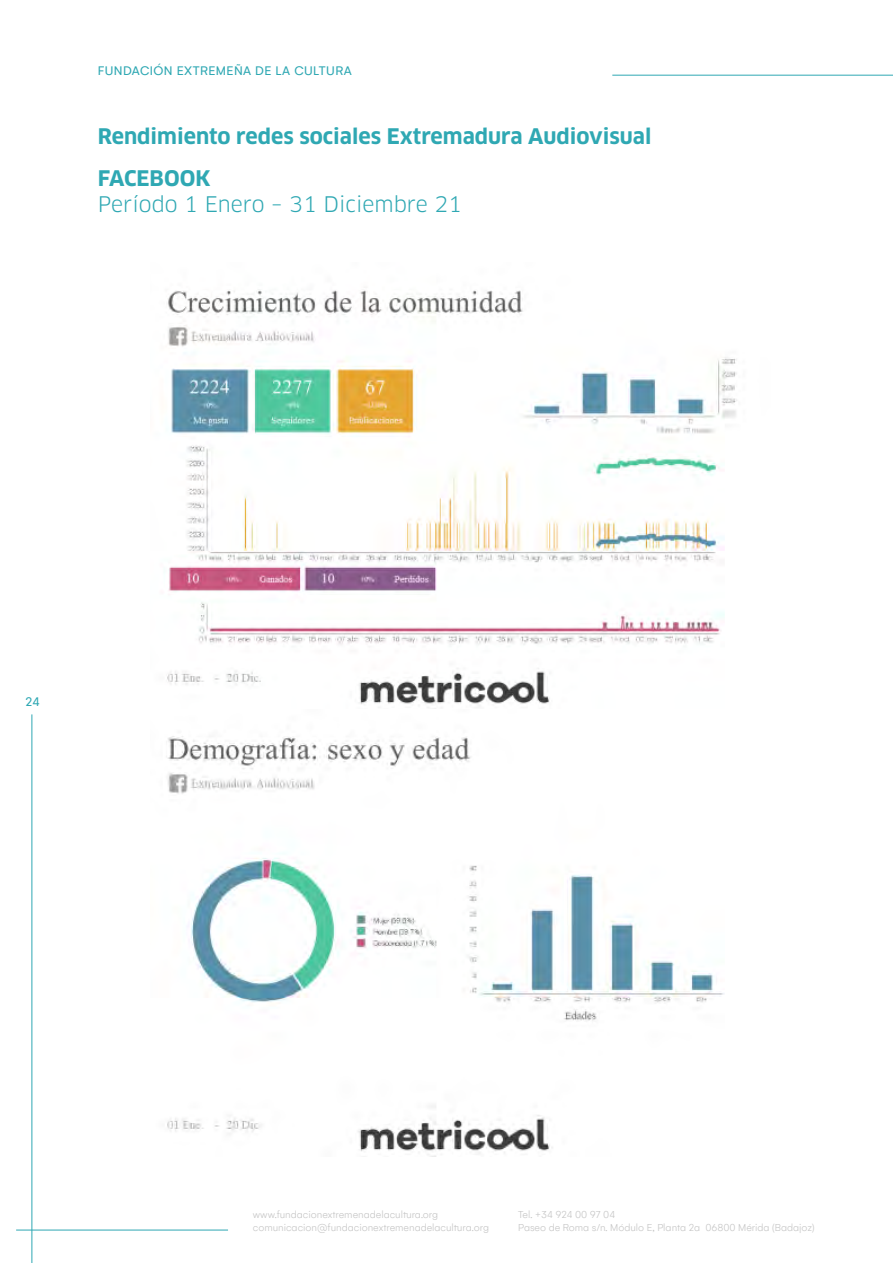
<style>
.page{position:relative;width:893px;height:1263px;background:#fff}
.page>*{position:absolute;margin:0;border:0;box-sizing:border-box;transform-origin:0 0}
.t1{font:700 21px/42.2px "Clan OT";color:#2fa8b3}
.t2{font:21px "Clan OT";color:#2fa8b3}
.t3{font:13.5px "Gelion";letter-spacing:.03em;color:#2fa8b3}
.t4{font:300 10.95px/13px "Gelion";color:#c4c4c4}
</style>
<div class="page">
<hr style="left:32px;top:714px;width:1px;height:549px;background:#2fa8b3">
<hr style="left:612px;top:75px;width:281px;height:1px;background:#2fa8b3">
<hr style="left:16px;top:1230px;width:212px;height:1px;background:#2fa8b3">
<img style="left:166px;top:289px;width:571px;height:867px">
<p class="t3" style="left:98px;top:63px;width:255px">FUNDACIÓN EXTREMEÑA DE LA CULTURA</p>
<h1 class="t1" style="left:98px;top:116px;width:555px">Rendimiento redes sociales Extremadura Audiovisual<br>FACEBOOK</h1>
<h1 class="t2" style="left:98px;top:191px;width:366px">Período 1 Enero – 31 Diciembre 21</h1>
<p class="t3" style="left:25px;top:693px;width:16px">24</p>
<p class="t4" style="left:253px;top:1208px;width:238px">www.fundacionextremenadelacultura.org comunicacion@fundacionextremenadelacultura.org</p>
<p class="t4" style="left:518px;top:1208px;width:298px">Tel. +34 924 00 97 04<br>Paseo de Roma s/n. Módulo E, Planta 2a 06800 Mérida (Badajoz)</p>
</div>
